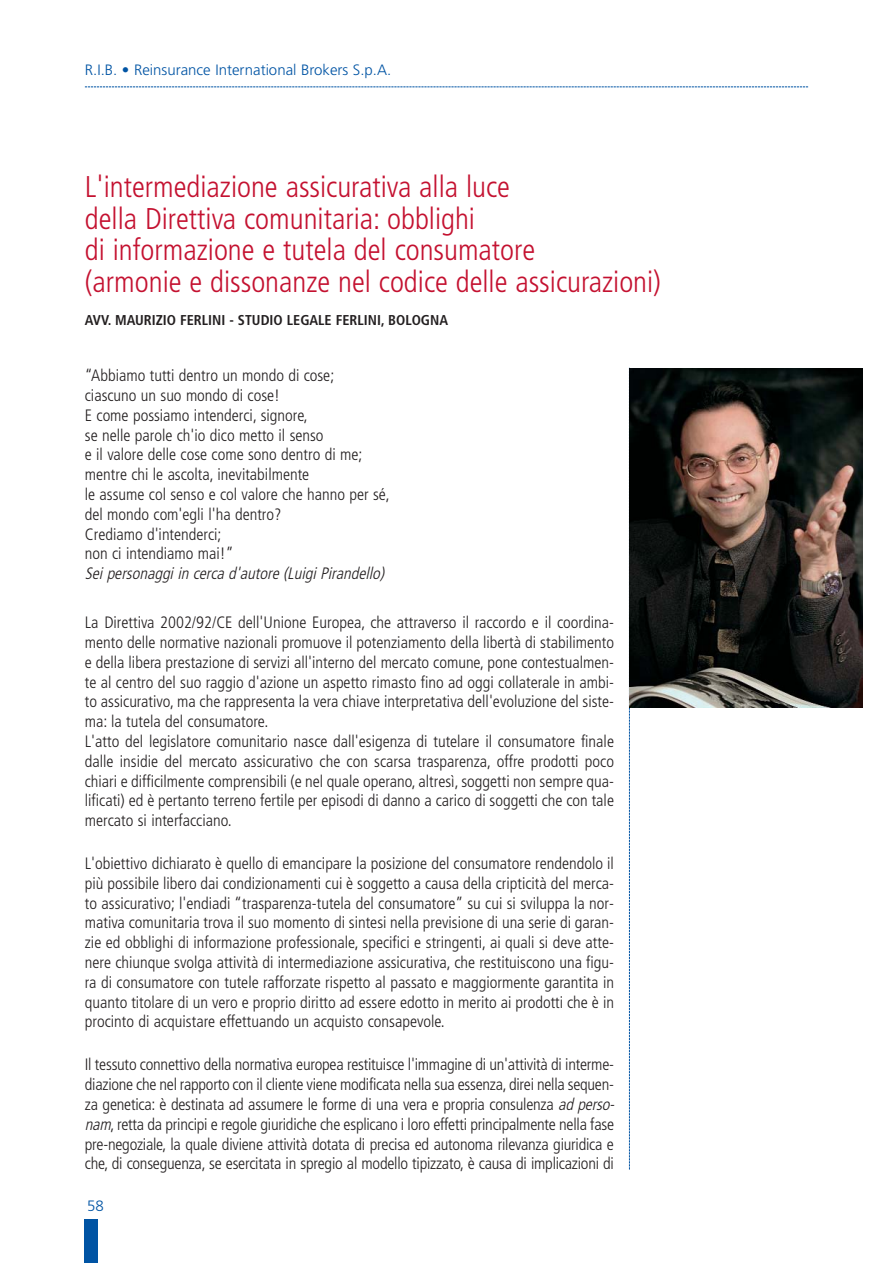
<style>
.page{position:relative;width:893px;height:1263px;background:#fff}
.page>*{position:absolute;margin:0;border:0;box-sizing:border-box;transform-origin:0 0}
.t1{font:300 condensed 30px/31.5px "Frutiger";color:#c41130}
.t2{font:300 condensed 16.5px/19.8px "Frutiger";color:#231f20}
.t3{font:italic 300 condensed 16.5px "Frutiger";color:#231f20}
.t4{font:300 15px "Frutiger";color:#0054a4}
.t5{font:700 condensed 14.25px "Frutiger";color:#231f20}
.s1{font-style:italic}
</style>
<div class="page">
<div style="left:85px;top:1220px;width:13px;height:43px;background:#0054a4"></div>
<svg style="left:85px;top:86px;width:723px;height:1px"></svg>
<svg style="left:629px;top:368px;width:1px;height:802px"></svg>
<img style="left:630px;top:368px;width:232px;height:340px">
<p class="t4" style="left:85px;top:64px;width:308px">R.I.B. • Reinsurance International Brokers S.p.A.</p>
<h1 class="t1" style="left:85px;top:173px;width:577px">L'intermediazione assicurativa alla luce<br>della Direttiva comunitaria: obblighi<br>di informazione e tutela del consumatore<br>(armonie e dissonanze nel codice delle assicurazioni)</h1>
<p class="t5" style="left:85px;top:314px;width:365px">AVV. MAURIZIO FERLINI - STUDIO LEGALE FERLINI, BOLOGNA</p>
<p class="t2" style="left:85px;top:367px;width:306px">“Abbiamo tutti dentro un mondo di cose; ciascuno un suo mondo di cose!<br>E come possiamo intenderci, signore,<br>se nelle parole ch'io dico metto il senso<br>e il valore delle cose come sono dentro di me; mentre chi le ascolta, inevitabilmente<br>le assume col senso e col valore che hanno per sé, del mondo com'egli l'ha dentro?<br>Crediamo d'intenderci;<br>non ci intendiamo mai!”</p>
<p class="t3" style="left:85px;top:567px;width:304px">Seipersonaggiin cerca d'autore (LuigiPirandello)</p>
<p class="t2" style="left:85px;top:614px;width:530px">La Direttiva 2002/92/CE dell'Unione Europea, che attraverso il raccordo e il coordina&shy;mento delle normative nazionali promuove il potenziamento della libertà di stabilimento e della libera prestazione di servizi all'interno del mercato comune, pone contestualmen&shy;te al centro del suo raggio d'azione un aspetto rimasto fino ad oggi collaterale in ambi&shy;to assicurativo, ma che rappresenta la vera chiave interpretativa dell'evoluzione del siste&shy;ma: la tutela del consumatore.<br>L'atto del legislatore comunitario nasce dall'esigenza di tutelare il consumatore finale dalle insidie del mercato assicurativo che con scarsa trasparenza, offre prodotti poco chiari e difficilmente comprensibili (e nel quale operano, altresì, soggetti non sempre qua&shy;lificati) ed è pertanto terreno fertile per episodi di danno a carico di soggetti che con tale mercato si interfacciano.</p>
<p class="t2" style="left:85px;top:855px;width:530px;text-align:justify">L'obiettivo dichiarato è quello di emancipare la posizione del consumatore rendendolo il più possibile libero dai condizionamenti cui è soggetto a causa della cripticità del merca&shy;to assicurativo; l'endiadi “trasparenza-tutela del consumatore” su cui si sviluppa la nor&shy;mativa comunitaria trova il suo momento di sintesi nella previsione di una serie di garan&shy;zie ed obblighi di informazione professionale, specifici e stringenti, ai quali si deve atte&shy;nere chiunque svolga attività di intermediazione assicurativa, che restituiscono una figu&shy;ra di consumatore con tutele rafforzate rispetto al passato e maggiormente garantita in quanto titolare di un vero e proprio diritto ad essere edotto in merito ai prodotti che è in procinto di acquistare effettuando un acquisto consapevole.</p>
<p class="t2" style="left:85px;top:1056px;width:534px">Il tessuto connettivo della normativa europea restituisce l'immagine di un'attività di interme&shy;diazione che nel rapporto con il cliente viene modificata nella sua essenza, direi nella sequen&shy;za genetica: è destinata ad assumere le forme di una vera e propria consulenza <span class="s1">ad perso&shy;nam</span>, retta da principi e regole giuridiche che esplicano i loro effetti principalmente nella fase pre-negoziale, la quale diviene attività dotata di precisa ed autonoma rilevanza giuridica e che, di conseguenza, se esercitata in spregio al modello tipizzato, è causa di implicazioni di</p>
<p class="t4" style="left:87px;top:1199px;width:18px">58</p>
</div>
